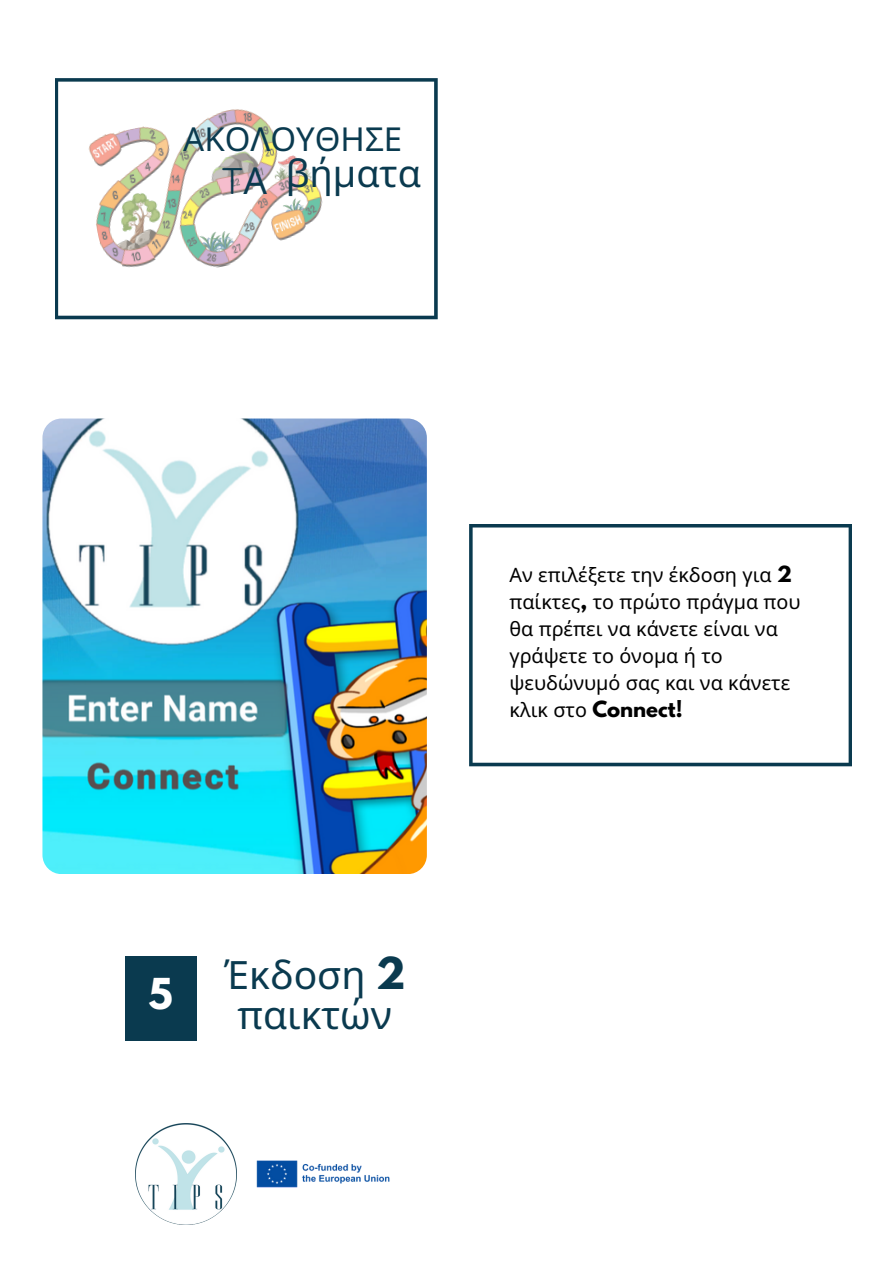
<style>
.page{position:relative;width:893px;height:1264px;background:#fff}
.page>*{position:absolute;margin:0;border:0;box-sizing:border-box;transform-origin:0 0}
.t1{font:39px/40.5px "Noto Sans";color:#0a3a4f;text-align:center}
.t2{font:37.8px "Noto Sans";color:#0a3a4f}
.t3{font:700 37.65px "League Spartan";color:#fff}
.t4{font:37.05px "Quicksand";color:#0a3a4f}
.t5{font:33px "Noto Sans";color:#0a3a4f}
.t6{font:19.65px/27px "Noto Sans";color:#000}
.s1{font-family:"Noto Sans"}
.s2{font-family:"League Spartan";font-weight:700}
</style>
<div class="page">
<svg style="left:55px;top:78px;width:382px;height:241px"></svg>
<div style="left:125px;top:956px;width:71px;height:85px;background:#0a3a4f"></div>
<img style="left:136px;top:1123px;width:100px;height:101px">
<img style="left:256px;top:1160px;width:134px;height:28px">
<img style="left:42px;top:418px;width:385px;height:455px;border-radius:19px">
<svg style="left:469px;top:524px;width:383px;height:242px"></svg>
<p class="t5" style="left:183px;top:116px;width:220px">ΑΚΟΛΟΥΘΗΣΕ</p>
<p class="t4" style="left:221px;top:156px;width:48px">T<span class="s1">Α</span></p>
<p class="t2" style="left:286px;top:146px;width:137px">βήματα</p>
<p class="t3" style="left:148px;top:974px;width:26px">5</p>
<p class="t1" style="left:224px;top:953px;width:183px">Έκδοση <span class="s2">2 </span>παικτών</p>
<p class="t6" style="left:509px;top:561px;width:292px">Αν επιλέξετε την έκδοση για <span class="s2">2 </span>παίκτες<span class="s2">,</span> το πρώτο πράγμα που θα πρέπει να κάνετε είναι να γράψετε το όνομα ή το ψευδώνυμό σας και να κάνετε κλικ στο <span class="s2">Connect!</span></p>
</div>
